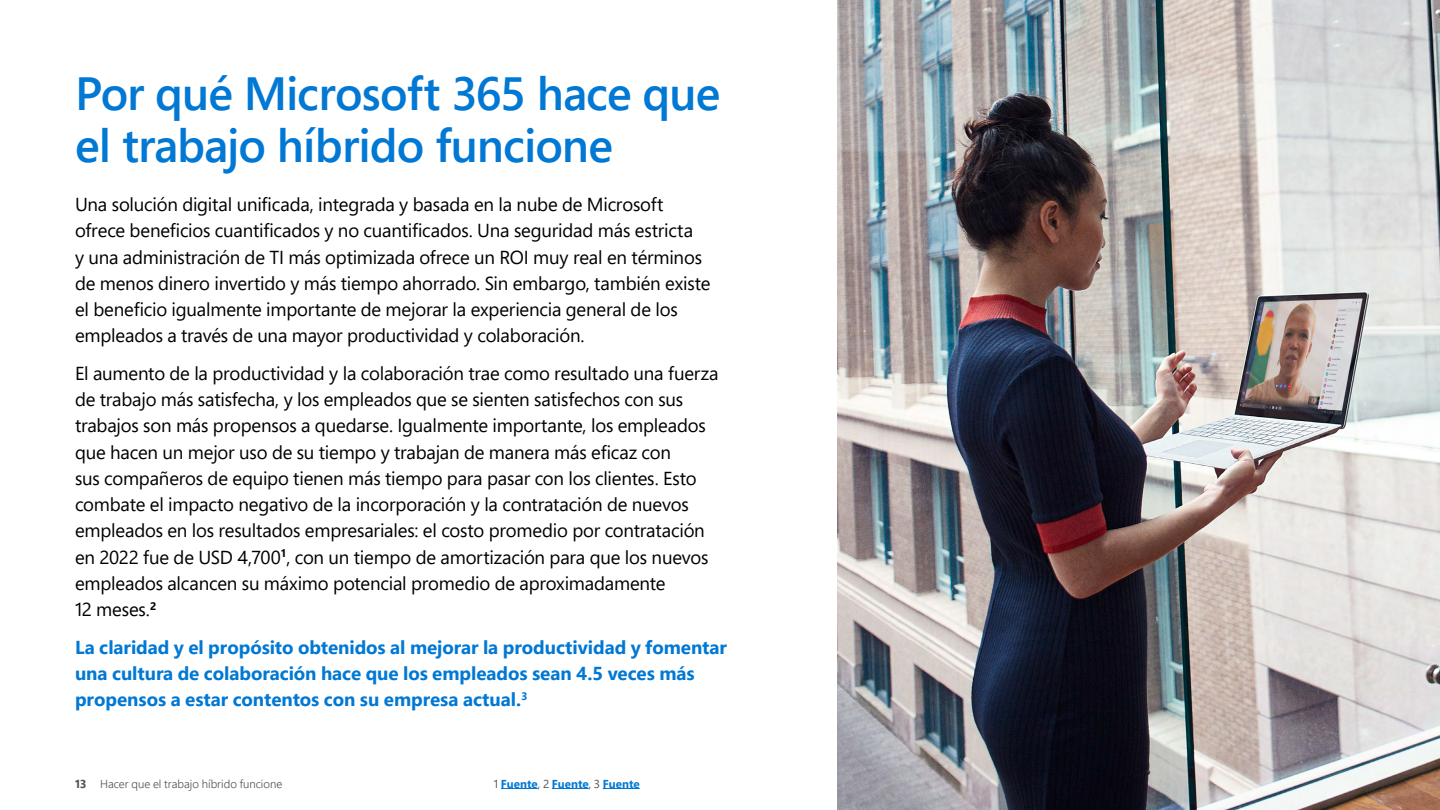
<style>
.page{position:relative;width:1440px;height:810px;background:#fff}
.page>*{position:absolute;margin:0;border:0;box-sizing:border-box;transform-origin:0 0}
.t1{font:600 46.5px/52.5px "Segoe Pro";letter-spacing:-.02em;color:#0078d4}
.Body{font:18.75px/26.2px "Segoe Pro";letter-spacing:-.01em;color:#000}
.Pull_Quote{font:700 18.75px/26.2px "Segoe Pro";letter-spacing:-.005em;color:#0078d4}
.t2{font:300 11.55px "Segoe Pro";color:#505050}
.t3{font:700 11.55px "Segoe Pro";color:#0078d4}
.s1{font-weight:700}
.s2{font-weight:400;color:#505050}
</style>
<div class="page">
<img style="left:837px;top:0;width:603px;height:810px">
<hr style="left:501px;top:788px;width:37px;height:1px;background:#0078d4">
<hr style="left:552px;top:788px;width:37px;height:1px;background:#0078d4">
<hr style="left:603px;top:788px;width:37px;height:1px;background:#0078d4">
<h2 class="t1" style="left:75px;top:66px;width:647px">Por qué Microsoft 365 hace que el trabajo híbrido funcione</h2>
<p class="Body" style="left:75px;top:191px;width:637px">Una solución digital unificada, integrada y basada en la nube de Microsoft ofrece beneficios cuantificados y no cuantificados. Una seguridad más estricta<br>y una administración de TI más optimizada ofrece un ROI muy real en términos de menos dinero invertido y más tiempo ahorrado. Sin embargo, también existe el beneficio igualmente importante de mejorar la experiencia general de los empleados a través de una mayor productividad y colaboración.</p>
<p class="Body" style="left:75px;top:360px;width:645px">El aumento de la productividad y la colaboración trae como resultado una fuerza de trabajo más satisfecha, y los empleados que se sienten satisfechos con sus trabajos son más propensos a quedarse. Igualmente importante, los empleados que hacen un mejor uso de su tiempo y trabajan de manera más eficaz con<br>sus compañeros de equipo tienen más tiempo para pasar con los clientes. Esto combate el impacto negativo de la incorporación y la contratación de nuevos empleados en los resultados empresariales: el costo promedio por contratación en 2022 fue de USD 4,700<sup>1</sup>, con un tiempo de amortización para que los nuevos empleados alcancen su máximo potencial promedio de aproximadamente<br>12 meses.<sup>2</sup></p>
<p class="Pull_Quote" style="left:75px;top:633px;width:654px">La claridad y el propósito obtenidos al mejorar la productividad y fomentar una cultura de colaboración hace que los empleados sean 4.5 veces más propensos a estar contentos con su empresa actual.<sup>3</sup></p>
<p class="t2" style="left:75px;top:775px;width:209px"><span class="s1">13</span> Hacer que el trabajo híbrido funcione</p>
<p class="t3" style="left:494px;top:775px;width:147px"><span class="s2">1</span> Fuente<span class="s2">, 2</span> Fuente<span class="s2">, 3</span> Fuente</p>
</div>
